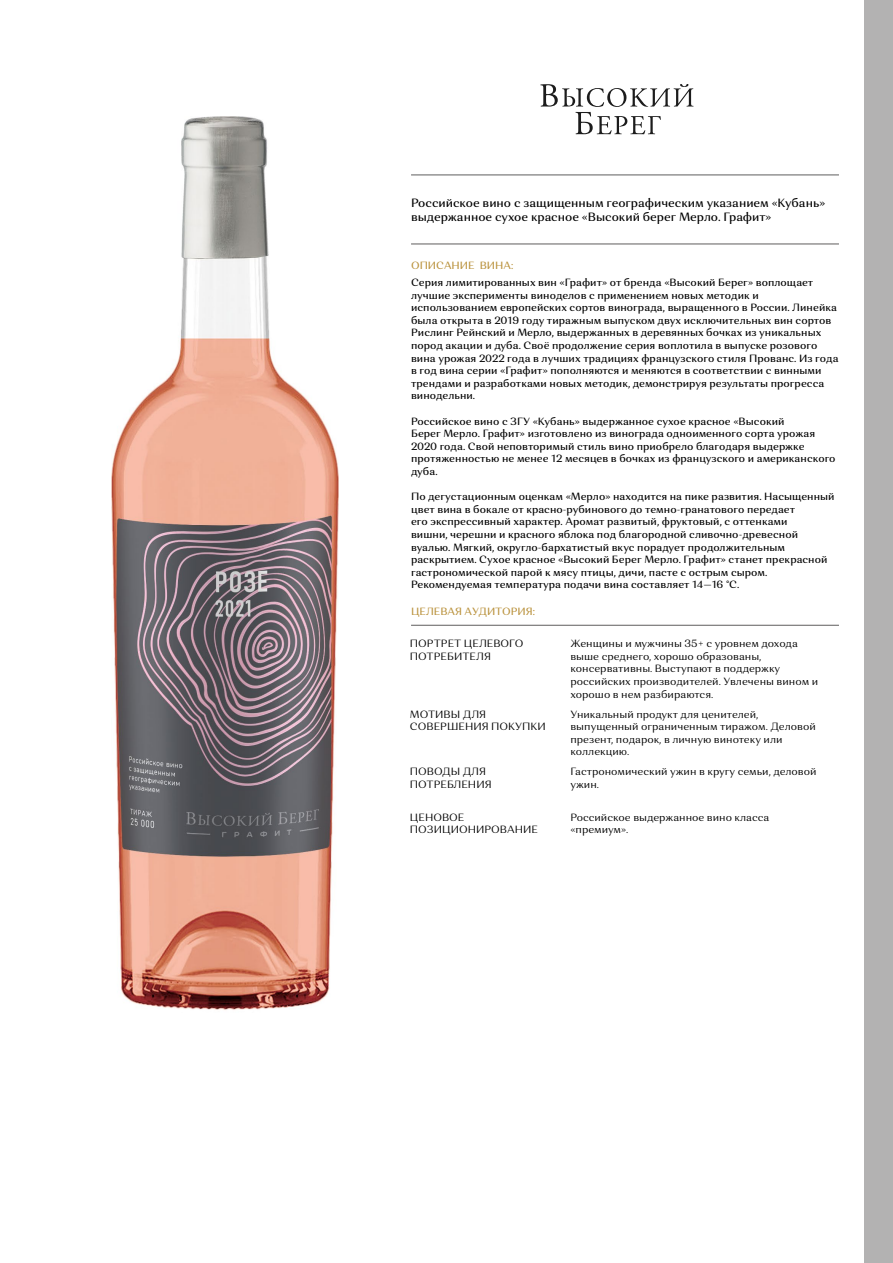
<style>
.page{position:relative;width:893px;height:1263px;background:#fff}
.page>*{position:absolute;margin:0;border:0;box-sizing:border-box;transform-origin:0 0}
.t1{font:500 12px/14.4px "Orchidea Pro";color:#000}
.t2{font:500 10.5px/12.6px "Orchidea Pro";letter-spacing:.005em;color:#000}
.t3{font:10.5px/12.6px "Orchidea Pro";color:#000}
.t4{font:500 10.5px "Orchidea Pro";color:#bb9440}
</style>
<div class="page">
<img style="left:111px;top:117px;width:227px;height:893px">
<div style="left:864px;top:0;width:29px;height:1263px;background:#b3b2b2"></div>
<svg style="left:540px;top:84px;width:153px;height:50px"></svg>
<hr style="left:411px;top:174px;width:428px;height:1px;background:#706f6f">
<hr style="left:411px;top:625px;width:428px;height:1px;background:#706f6f">
<hr style="left:411px;top:243px;width:428px;height:1px;background:#706f6f">
<p class="t1" style="left:411px;top:195px;width:416px">Российское вино с защищенным географическим указанием «Кубань» выдержанное сухое красное «Высокий берег Мерло. Графит»</p>
<p class="t4" style="left:411px;top:259px;width:104px">ОПИСАНИЕ ВИНА:</p>
<p class="t2" style="left:411px;top:276px;width:429px">Серия лимитированных вин «Графит» от бренда «Высокий Берег» воплощает лучшие эксперименты виноделов с применением новых методик и использованием европейских сортов винограда, выращенного в России. Линейка была открыта в 2019 году тиражным выпуском двух исключительных вин сортов Рислинг Рейнский и Мерло, выдержанных в деревянных бочках из уникальных пород акации и дуба. Своё продолжение серия воплотила в выпуске розового вина урожая 2022 года в лучших традициях французского стиля Прованс. Из года в год вина серии «Графит» пополняются и меняются в соответствии с винными трендами и разработками новых методик, демонстрируя результаты прогресса винодельни.</p>
<p class="t2" style="left:411px;top:415px;width:426px">Российское вино с ЗГУ «Кубань» выдержанное сухое красное «Высокий<br>Берег Мерло. Графит» изготовлено из винограда одноименного сорта урожая 2020 года. Свой неповторимый стиль вино приобрело благодаря выдержке протяженностью не менее 12 месяцев в бочках из французского и американского дуба.</p>
<p class="t2" style="left:411px;top:490px;width:425px">По дегустационным оценкам «Мерло» находится на пике развития. Насыщенный цвет вина в бокале от красно-рубинового до темно-гранатового передает<br>его экспрессивный характер. Аромат развитый, фруктовый, с оттенками<br>вишни, черешни и красного яблока под благородной сливочно-древесной вуалью. Мягкий, округло-бархатистый вкус порадует продолжительным раскрытием. Сухое красное «Высокий Берег Мерло. Графит» станет прекрасной гастрономической парой к мясу птицы, дичи, пасте с острым сыром.<br>Рекомендуемая температура подачи вина составляет 14—16 °С.</p>
<p class="t4" style="left:411px;top:605px;width:126px">ЦЕЛЕВАЯ АУДИТОРИЯ:</p>
<p class="t3" style="left:410px;top:637px;width:115px">ПОРТРЕТ ЦЕЛЕВОГО<br>ПОТРЕБИТЕЛЯ</p>
<p class="t3" style="left:570px;top:637px;width:249px">Женщины и мужчины 35+ с уровнем дохода выше среднего, хорошо образованы, консервативны. Выступают в поддержку российских производителей. Увлечены вином и хорошо в нем разбираются.</p>
<p class="t3" style="left:410px;top:708px;width:137px">МОТИВЫ ДЛЯ<br>СОВЕРШЕНИЯ ПОКУПКИ</p>
<p class="t3" style="left:570px;top:708px;width:247px">Уникальный продукт для ценителей, выпущенный ограниченным тиражом. Деловой презент, подарок, в личную винотеку или коллекцию.</p>
<p class="t3" style="left:410px;top:765px;width:83px">ПОВОДЫ ДЛЯ<br>ПОТРЕБЛЕНИЯ</p>
<p class="t3" style="left:570px;top:765px;width:248px">Гастрономический ужин в кругу семьи, деловой ужин.</p>
<p class="t3" style="left:410px;top:811px;width:129px">ЦЕНОВОЕ<br>ПОЗИЦИОНИРОВАНИЕ</p>
<p class="t3" style="left:570px;top:811px;width:200px">Российское выдержанное вино класса «премиум».</p>
</div>
